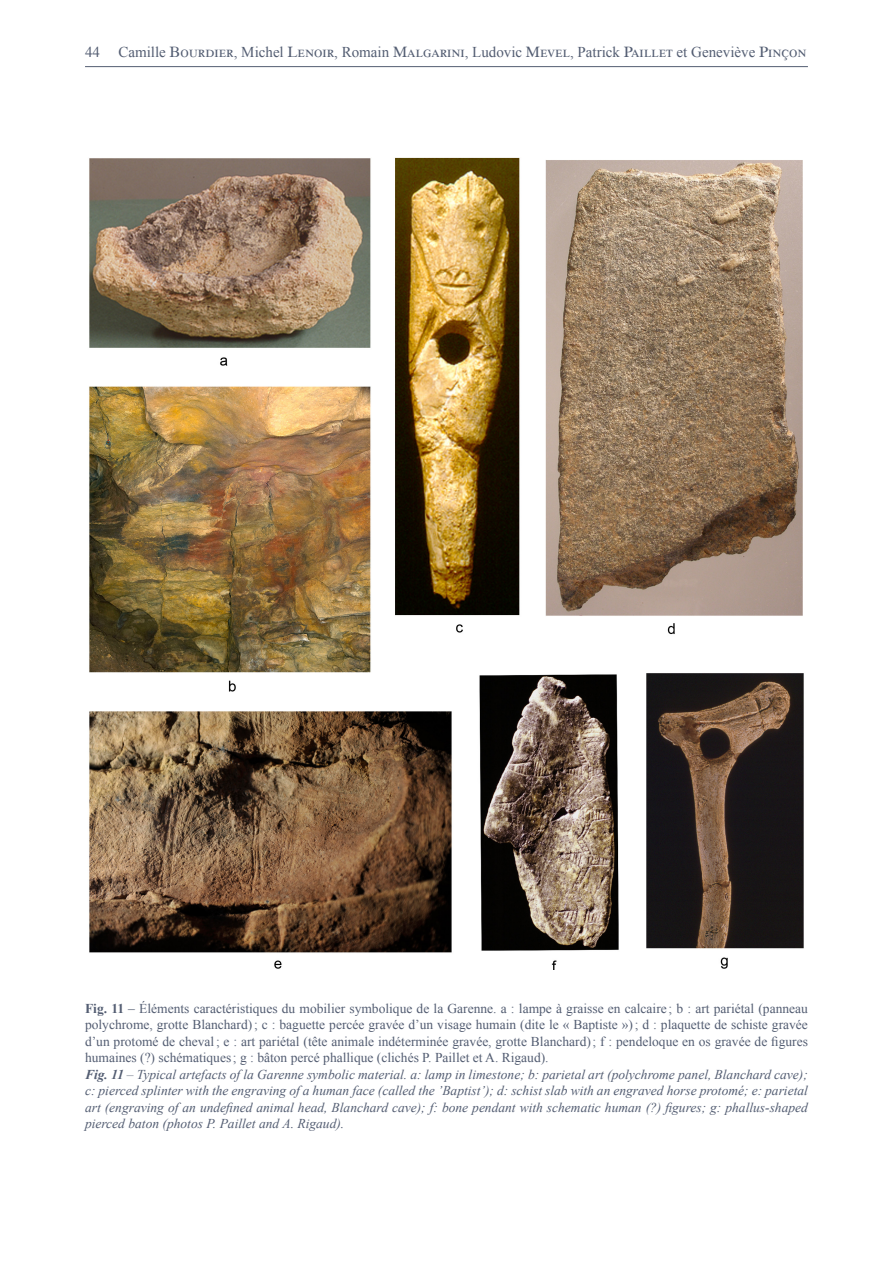
<style>
.page{position:relative;width:893px;height:1263px;background:#fff}
.page>*{position:absolute;margin:0;border:0;box-sizing:border-box;transform-origin:0 0}
.t1{font:15px "Times New Roman";color:#535d72}
.Figures{font:13.5px/16.5px "Times New Roman";color:#535d72;text-align:justify}
.Figures-2{font:italic 13.5px/16.5px "Times New Roman";color:#535d72;text-align:justify}
.s1{font-family:"Times Ten Roman SC"}
.s2{font-weight:700}
</style>
<div class="page">
<hr style="left:85px;top:66px;width:723px;height:1px;background:#535d72">
<img style="left:89px;top:157px;width:715px;height:813px">
<p class="t1" style="left:85px;top:42px;width:723px">44 Camille <span class="s1">Bourdier</span>, Michel <span class="s1">Lenoir</span>, Romain <span class="s1">Malgarini</span>, Ludovic <span class="s1">Mevel</span>, Patrick <span class="s1">Paillet</span> et Geneviève <span class="s1">Pinçon</span></p>
<p class="Figures" style="left:85px;top:1000px;width:724px"><span class="s2">Fig. 11</span> – Éléments caractéristiques du mobilier symbolique de la Garenne. a : lampe à graisse en calcaire ; b : art pariétal (panneau polychrome, grotte Blanchard); c : baguette percée gravée d’un visage humain (dite le « Baptiste »); d : plaquette de schiste gravée d’un protomé de cheval; e : art pariétal (tête animale indéterminée gravée, grotte Blanchard); f : pendeloque en os gravée de figures humaines (?) schématiques; g : bâton percé phallique (clichés P. Paillet et A. Rigaud).</p>
<p class="Figures-2" style="left:85px;top:1065px;width:724px"><span class="s2">Fig. 11</span> – Typical artefacts of la Garenne symbolic material. a: lamp in limestone; b: parietal art (polychrome panel, Blanchard cave); c: pierced splinter with the engraving of a human face (called the ’Baptist’); d: schist slab with an engraved horse protomé; e: parietal art (engraving of an undefined animal head, Blanchard cave); f: bone pendant with schematic human (?) figures; g: phallus-shaped pierced baton (photos P. Paillet and A. Rigaud).</p>
</div>
